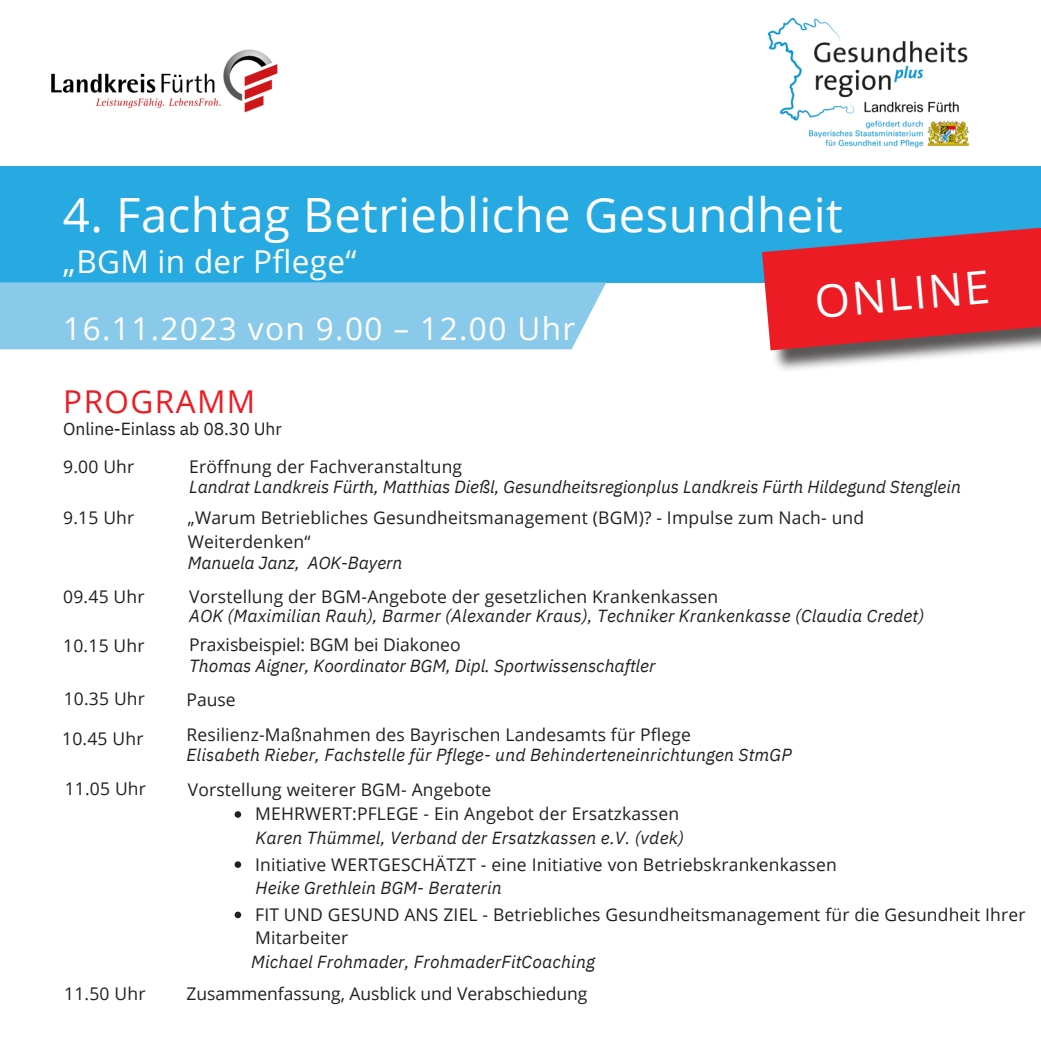
<style>
.page{position:relative;width:1041px;height:1041px;background:#fff}
.page>*{position:absolute;margin:0;border:0;box-sizing:border-box;transform-origin:0 0}
.t1{font:47.25px "Open Sans";letter-spacing:.01em;color:#fff}
.t2{font:45.5px "Open Sans";color:#fff}
.t3{font:31.5px "Open Sans";letter-spacing:.045em;color:#fff}
.t4{font:31.5px "Open Sans";letter-spacing:.01em;color:#fff}
.t5{font:31.5px "Open Sans";letter-spacing:.045em;color:#ed1c24}
.t6{font:17.5px/23.6px "Open Sans";letter-spacing:.01em;color:#231f20}
.t7{font:italic 17.5px "IBM Plex Sans";letter-spacing:.01em;color:#231f20}
.t8{font:17.5px "IBM Plex Sans";letter-spacing:-.005em;color:#231f20}
</style>
<div class="page">
<div style="left:0;top:167px;width:1040px;height:115px;background:#27aae2"></div>
<div style="left:0;top:282px;width:606px;height:67px;background:#89caea"></div>
<img style="left:770px;top:350px;width:241px;height:20px">
<svg style="left:762px;top:228px;width:278px;height:122px;background:#ce3541"></svg>
<img style="left:769px;top:18px;width:200px;height:130px">
<img style="left:51px;top:49px;width:227px;height:64px">
<svg style="left:235px;top:811px;width:6px;height:7px"></svg>
<svg style="left:235px;top:861px;width:6px;height:7px"></svg>
<svg style="left:235px;top:911px;width:6px;height:7px"></svg>
<p class="t1" style="left:63px;top:181px;width:781px">4. Fachtag Betriebliche Gesundheit</p>
<p class="t4" style="left:63px;top:239px;width:294px">„BGM in der Pflege“</p>
<p class="t3" style="left:63px;top:306px;width:513px">16.11.2023 von 9.00 – 12.00 Uhr</p>
<p class="t2" style="left:812px;top:269px;width:177px;rotate:-5deg">ONLINE</p>
<p class="t5" style="left:63px;top:380px;width:194px">PROGRAMM</p>
<p class="t8" style="left:63px;top:417px;width:220px">Online-Einlass ab 08.30 Uhr</p>
<p class="t6" style="left:63px;top:454px;width:73px">9.00 Uhr</p>
<p class="t6" style="left:189px;top:454px;width:274px">Eröffnung der Fachveranstaltung</p>
<p class="t7" style="left:189px;top:475px;width:773px">Landrat Landkreis Fürth, Matthias Dießl, Gesundheitsregionplus Landkreis Fürth Hildegund Stenglein</p>
<p class="t6" style="left:63px;top:506px;width:73px">9.15 Uhr</p>
<p class="t6" style="left:188px;top:506px;width:678px">„Warum Betriebliches Gesundheitsmanagement (BGM)? - Impulse zum Nach- und<br>Weiterdenken“</p>
<p class="t7" style="left:188px;top:551px;width:216px">Manuela Janz, AOK-Bayern</p>
<p class="t6" style="left:63px;top:585px;width:83px">09.45 Uhr</p>
<p class="t6" style="left:63px;top:633px;width:83px">10.15 Uhr</p>
<p class="t6" style="left:189px;top:584px;width:530px">Vorstellung der BGM-Angebote der gesetzlichen Krankenkassen</p>
<p class="t7" style="left:189px;top:604px;width:736px">AOK (Maximilian Rauh), Barmer (Alexander Kraus), Techniker Krankenkasse (Claudia Credet)</p>
<p class="t6" style="left:189px;top:632px;width:273px">Praxisbeispiel: BGM bei Diakoneo</p>
<p class="t7" style="left:189px;top:654px;width:468px">Thomas Aigner, Koordinator BGM, Dipl. Sportwissenschaftler</p>
<p class="t6" style="left:64px;top:687px;width:83px">10.35 Uhr</p>
<p class="t6" style="left:187px;top:687px;width:50px">Pause</p>
<p class="t6" style="left:62px;top:726px;width:83px">10.45 Uhr</p>
<p class="t6" style="left:187px;top:722px;width:506px">Resilienz-Maßnahmen des Bayrischen Landesamts für Pflege</p>
<p class="t7" style="left:187px;top:742px;width:606px">Elisabeth Rieber, Fachstelle für Pflege- und Behinderteneinrichtungen StmGP</p>
<p class="t6" style="left:65px;top:776px;width:83px">11.05 Uhr</p>
<p class="t6" style="left:188px;top:777px;width:305px">Vorstellung weiterer BGM- Angebote</p>
<p class="t6" style="left:255px;top:802px;width:425px">MEHRWERT:PFLEGE - Ein Angebot der Ersatzkassen</p>
<p class="t7" style="left:256px;top:826px;width:430px">Karen Thümmel, Verband der Ersatzkassen e.V. (vdek)</p>
<p class="t6" style="left:255px;top:852px;width:583px">Initiative WERTGESCHÄTZT - eine Initiative von Betriebskrankenkassen</p>
<p class="t7" style="left:256px;top:876px;width:248px">Heike Grethlein BGM- Beraterin</p>
<p class="t6" style="left:255px;top:902px;width:772px">FIT UND GESUND ANS ZIEL - Betriebliches Gesundheitsmanagement für die Gesundheit Ihrer<br>Mitarbeiter</p>
<p class="t7" style="left:251px;top:950px;width:345px">Michael Frohmader, FrohmaderFitCoaching</p>
<p class="t6" style="left:64px;top:982px;width:83px">11.50 Uhr</p>
<p class="t6" style="left:187px;top:982px;width:402px">Zusammenfassung, Ausblick und Verabschiedung</p>
</div>
